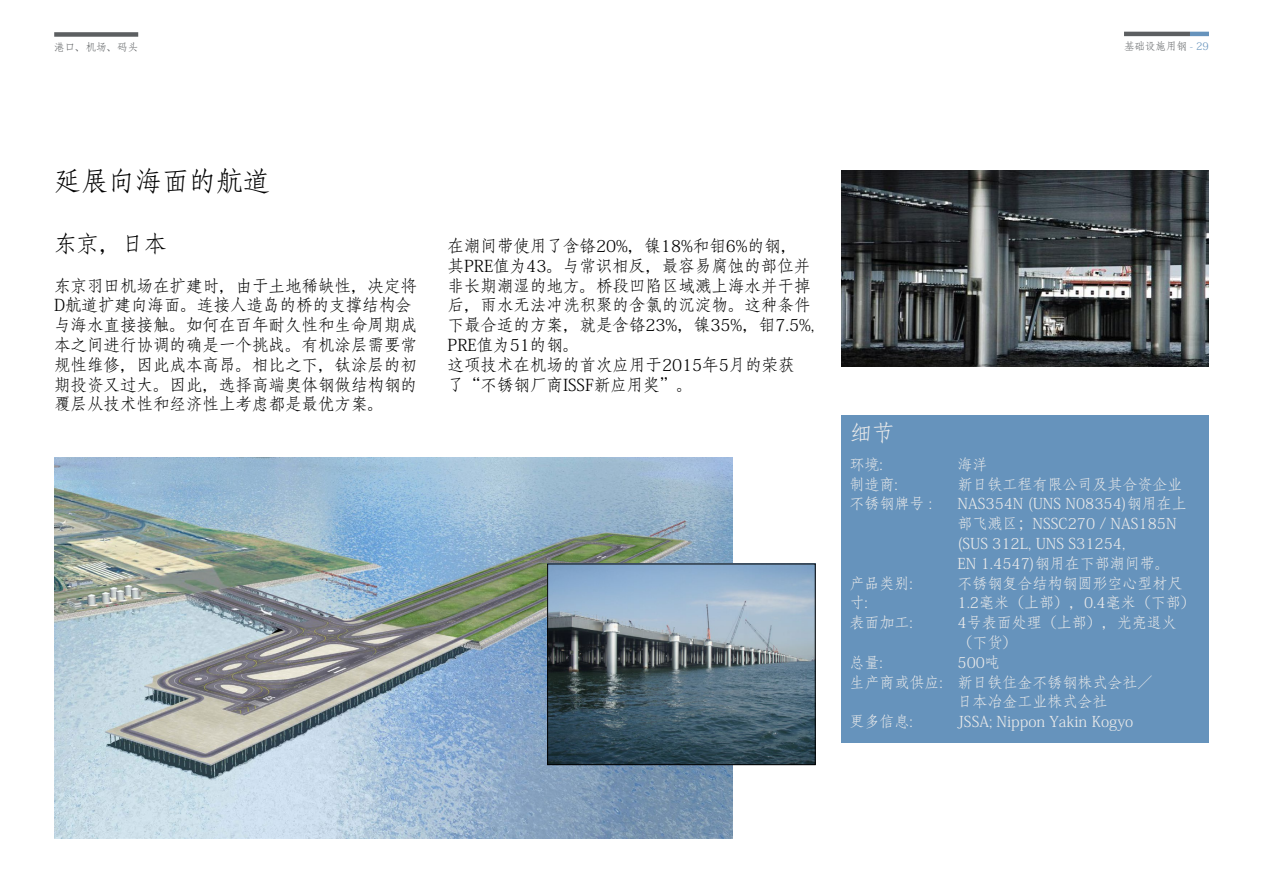
<style>
.page{position:relative;width:1263px;height:893px;background:#fff}
.page>*{position:absolute;margin:0;border:0;box-sizing:border-box;transform-origin:0 0}
.t1{font:27px "Adobe Fangsong Std";color:#000}
.t2{font:22.5px "Adobe Fangsong Std";color:#000}
.t3{font:22.5px "Adobe Fangsong Std";color:#eaeaea}
.t4{font:16.5px/19.8px "Adobe Fangsong Std";color:#000}
.t5{font:15px/19.8px "Adobe Fangsong Std";color:#eaeaea}
.t6{font:10.5px "Adobe Fangsong Std";color:#5c5f61}
.s1{color:#6693bc}
</style>
<div class="page">
<hr style="left:1124px;top:32px;width:66px;height:4px;background:#5c5f61">
<hr style="left:1190px;top:32px;width:19px;height:4px;background:#6693bc">
<div style="left:841px;top:415px;width:368px;height:328px;background:#6693bc"></div>
<img style="left:841px;top:170px;width:368px;height:197px">
<div style="left:54px;top:32px;width:84px;height:5px;background:#5c5f61"></div>
<img style="left:54px;top:458px;width:678px;height:381px">
<img style="left:549px;top:566px;width:264px;height:197px">
<div style="left:547px;top:564px;width:268px;height:201px;border:1px solid #000"></div>
<p class="t6" style="left:54px;top:41px;width:85px">港口、机场、码头</p>
<p class="t6" style="left:1124px;top:40px;width:86px">基础设施用钢 <span class="s1">- 29</span></p>
<h1 class="t1" style="left:54px;top:164px;width:217px">延展向海面的航道</h1>
<h2 class="t2" style="left:54px;top:230px;width:114px">东京，日本</h2>
<p class="t4" style="left:54px;top:276px;width:364px">东京羽田机场在扩建时，由于土地稀缺性，决定将<br>D航道扩建向海面。连接人造岛的桥的支撑结构会与海水直接接触。如何在百年耐久性和生命周期成本之间进行协调的确是一个挑战。有机涂层需要常规性维修，因此成本高昂。相比之下，钛涂层的初期投资又过大。因此，选择高端奥体钢做结构钢的覆层从技术性和经济性上考虑都是最优方案。</p>
<p class="t4" style="left:447px;top:236px;width:368px">在潮间带使用了含铬20%，镍18%和钼6%的钢，其PRE值为43。与常识相反，最容易腐蚀的部位并非长期潮湿的地方。桥段凹陷区域溅上海水并干掉后，雨水无法冲洗积聚的含氯的沉淀物。这种条件下最合适的方案，就是含铬23%，镍35%，钼7.5%,<br>PRE值为51的钢。<br>这项技术在机场的首次应用于2015年5月的荣获了“不锈钢厂商ISSF新应用奖”。</p>
<h2 class="t3" style="left:849px;top:419px;width:46px">细节</h2>
<p class="t5" style="left:849px;top:455px;width:35px">环境:</p>
<p class="t5" style="left:957px;top:455px;width:31px">海洋</p>
<p class="t5" style="left:849px;top:474px;width:50px">制造商:</p>
<p class="t5" style="left:957px;top:474px;width:226px">新日铁工程有限公司及其合资企业</p>
<p class="t5" style="left:849px;top:494px;width:84px">不锈钢牌号 :</p>
<p class="t5" style="left:957px;top:494px;width:231px">NAS354N (UNS N08354)钢用在上部飞溅区；NSSC270 / NAS185N (SUS 312L, UNS S31254,<br>EN 1.4547)钢用在下部潮间带。</p>
<p class="t5" style="left:849px;top:573px;width:65px">产品类别:</p>
<p class="t5" style="left:957px;top:573px;width:226px">不锈钢复合结构钢圆形空心型材尺</p>
<p class="t5" style="left:849px;top:593px;width:20px">寸:</p>
<p class="t5" style="left:957px;top:593px;width:240px">1.2毫米（上部），0.4毫米（下部）</p>
<p class="t5" style="left:849px;top:613px;width:65px">表面加工:</p>
<p class="t5" style="left:957px;top:613px;width:221px">4号表面处理（上部），光亮退火（下货）</p>
<p class="t5" style="left:849px;top:653px;width:35px">总量:</p>
<p class="t5" style="left:957px;top:653px;width:44px">500吨</p>
<p class="t5" style="left:849px;top:672px;width:304px">生产商或供应: 新日铁住金不锈钢株式会社／</p>
<p class="t5" style="left:957px;top:692px;width:151px">日本冶金工业株式会社</p>
<p class="t5" style="left:849px;top:712px;width:65px">更多信息:</p>
<p class="t5" style="left:957px;top:712px;width:177px">JSSA; Nippon Yakin Kogyo</p>
</div>
